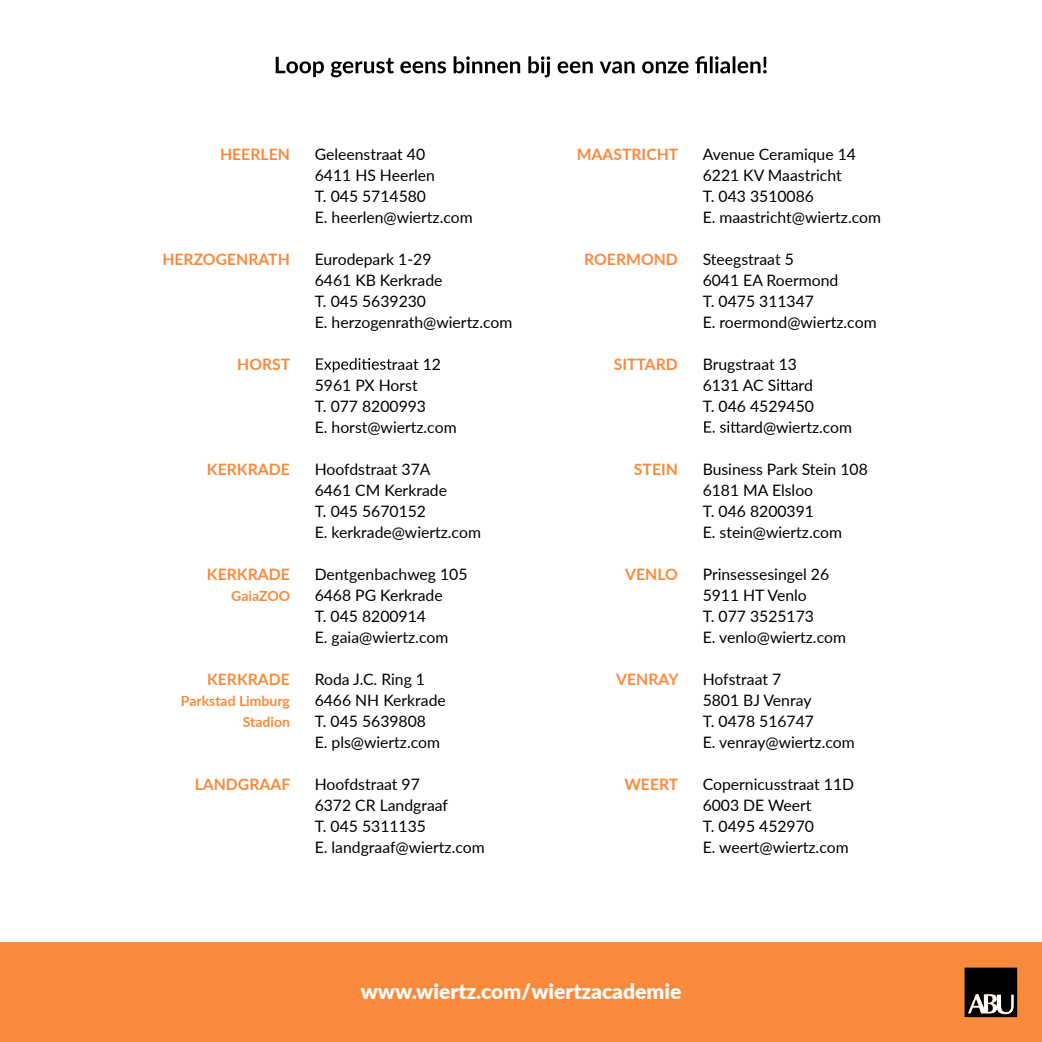
<style>
.page{position:relative;width:1042px;height:1042px;background:#fff}
.page>*{position:absolute;margin:0;border:0;box-sizing:border-box;transform-origin:0 0}
.t1{font:900 21px "Lato";color:#fff}
.t2{font:700 21px "Lato";color:#fff}
.t3{font:15.75px/21px "Lato";color:#000}
.t4{font:700 15.75px "Lato";color:#f98a3c}
.t5{font:700 14px/21px "Lato";color:#f98a3c;text-align:right}
</style>
<div class="page">
<div style="left:0;top:943px;width:1042px;height:99px;background:#f98a3c"></div>
<svg style="left:964px;top:967px;width:53px;height:50px"></svg>
<svg style="left:276px;top:56px;width:490px;height:21px"></svg>
<svg style="left:316px;top:358px;width:76px;height:14px"></svg>
<svg style="left:777px;top:379px;width:20px;height:12px"></svg>
<svg style="left:704px;top:421px;width:44px;height:12px"></svg>
<p class="t4" style="left:220px;top:142px;width:71px">HEERLEN</p>
<p class="t4" style="left:162px;top:247px;width:129px">HERZOGENRATH</p>
<p class="t4" style="left:237px;top:352px;width:55px">HORST</p>
<p class="t4" style="left:207px;top:457px;width:84px">KERKRADE</p>
<p class="t4" style="left:207px;top:562px;width:84px">KERKRADE</p>
<p class="t5" style="left:231px;top:584px;width:60px">GaiaZOO</p>
<p class="t4" style="left:207px;top:667px;width:84px">KERKRADE</p>
<p class="t5" style="left:181px;top:689px;width:111px">Parkstad Limburg<br>Stadion</p>
<p class="t4" style="left:195px;top:772px;width:97px">LANDGRAAF</p>
<p class="t3" style="left:315px;top:143px;width:159px">Geleenstraat 40<br>6411 HS Heerlen<br>T. 045 5714580<br>E. heerlen@wiertz.com</p>
<p class="t3" style="left:315px;top:248px;width:199px">Eurodepark 1-29<br>6461 KB Kerkrade<br>T. 045 5639230<br>E. herzogenrath@wiertz.com</p>
<p class="t3" style="left:315px;top:353px;width:143px;text-indent:77px">raat 12<br>5961 PX Horst<br>T. 077 8200993<br>E. horst@wiertz.com</p>
<p class="t3" style="left:315px;top:458px;width:168px">Hoofdstraat 37A<br>6461 CM Kerkrade<br>T. 045 5670152<br>E. kerkrade@wiertz.com</p>
<p class="t3" style="left:315px;top:563px;width:154px">Dentgenbachweg 105<br>6468 PG Kerkrade<br>T. 045 8200914<br>E. gaia@wiertz.com</p>
<p class="t3" style="left:315px;top:668px;width:133px">Roda J.C. Ring 1<br>6466 NH Kerkrade<br>T. 045 5639808<br>E. pls@wiertz.com</p>
<p class="t3" style="left:315px;top:773px;width:172px">Hoofdstraat 97<br>6372 CR Landgraaf<br>T. 045 5311135<br>E. landgraaf@wiertz.com</p>
<p class="t4" style="left:577px;top:142px;width:103px">MAASTRICHT</p>
<p class="t4" style="left:584px;top:247px;width:95px">ROERMOND</p>
<p class="t4" style="left:614px;top:352px;width:66px">SITTARD</p>
<p class="t4" style="left:634px;top:457px;width:45px">STEIN</p>
<p class="t4" style="left:625px;top:562px;width:54px">VENLO</p>
<p class="t4" style="left:616px;top:667px;width:64px">VENRAY</p>
<p class="t4" style="left:624px;top:772px;width:55px">WEERT</p>
<p class="t3" style="left:703px;top:143px;width:180px">Avenue Ceramique 14<br>6221 KV Maastricht<br>T. 043 3510086<br>E. maastricht@wiertz.com</p>
<p class="t3" style="left:703px;top:248px;width:175px">Steegstraat 5<br>6041 EA Roermond<br>T. 0475 311347<br>E. roermond@wiertz.com</p>
<p class="t3" style="left:703px;top:353px;width:96px">Brugstraat 13<br>6131 AC S</p>
<p class="t3" style="left:798px;top:374px;width:16px">rd</p>
<p class="t3" style="left:703px;top:395px;width:113px">T. 046 4529450</p>
<p class="t3" style="left:749px;top:416px;width:105px">rd@wiertz.com</p>
<p class="t3" style="left:703px;top:458px;width:167px">Business Park Stein 108<br>6181 MA Elsloo<br>T. 046 8200391<br>E. stein@wiertz.com</p>
<p class="t3" style="left:703px;top:563px;width:145px">Prinsessesingel 26<br>5911 HT Venlo<br>T. 077 3525173<br>E. venlo@wiertz.com</p>
<p class="t3" style="left:703px;top:668px;width:154px">Hofstraat 7<br>5801 BJ Venray<br>T. 0478 516747<br>E. venray@wiertz.com</p>
<p class="t3" style="left:703px;top:773px;width:153px">Copernicusstraat 11D<br>6003 DE Weert<br>T. 0495 452970<br>E. weert@wiertz.com</p>
<h1 class="t1" style="left:361px;top:976px;width:322px">www.wiertz.com/wiertzacademie</h1>
<h1 class="t2" style="left:442px;top:977px;width:160px">www.wiertz.com</h1>
</div>
